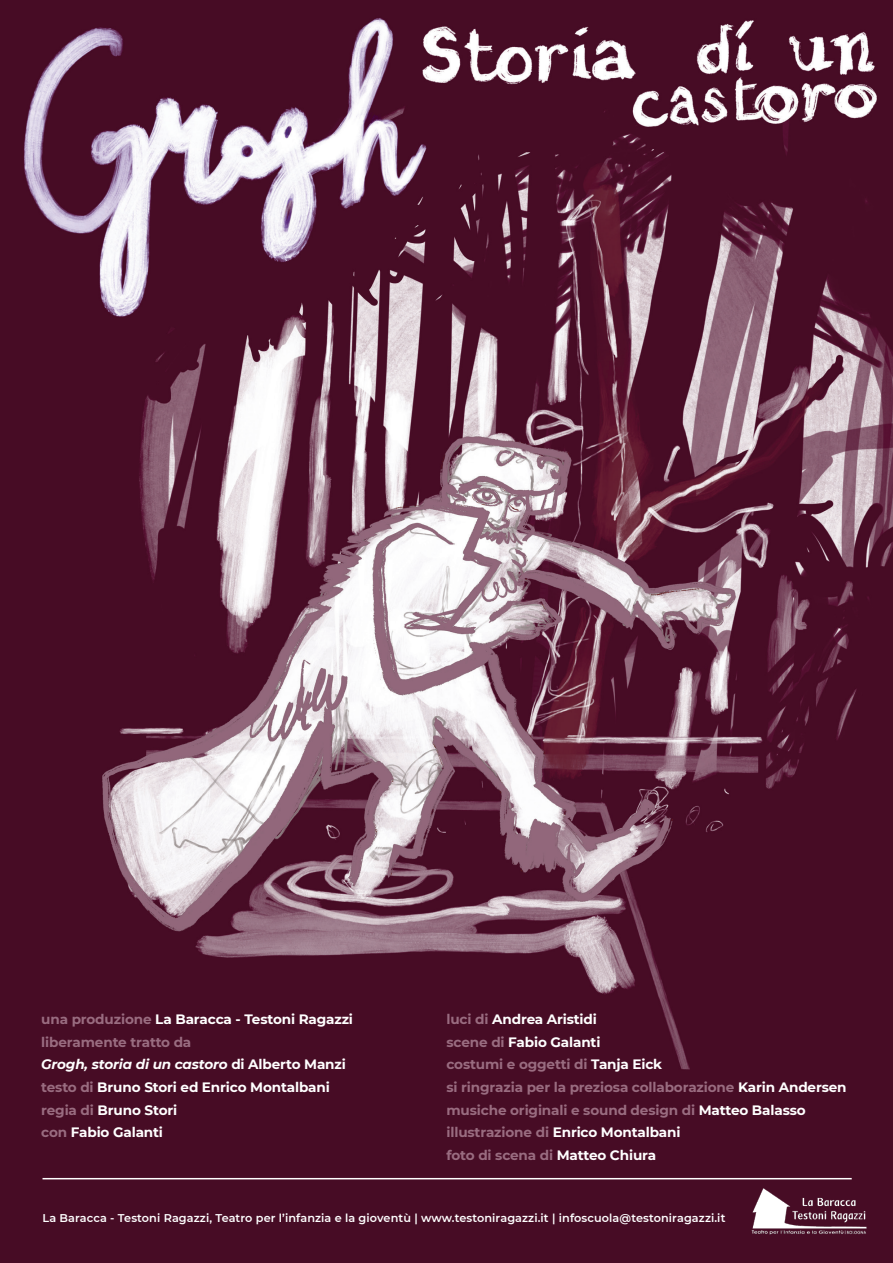
<style>
.page{position:relative;width:893px;height:1263px;background:#fff}
.page>*{position:absolute;margin:0;border:0;box-sizing:border-box;transform-origin:0 0}
.t1{font:700 13.65px/22.6px "Montserrat";letter-spacing:-.01em;color:#996c80}
.t2{font:700 13.65px/22.6px "Montserrat";letter-spacing:-.01em;color:#fff}
.t3{font:600 11.25px "Montserrat";letter-spacing:.01em;color:#fff}
.s1{color:#996c80}
.s2{font-style:italic}
.s3{color:#fff}
</style>
<div class="page">
<img style="left:0;top:0;width:893px;height:1263px">
<img style="left:750px;top:1171px;width:118px;height:84px">
<hr style="left:43px;top:1178px;width:809px;height:1px;background:#fff">
<p class="t2" style="left:41px;top:1007px;width:313px"><span class="s1">una produzione</span> La Baracca - Testoni Ragazzi <span class="s1">liberamente tratto da<br></span><span class="s2">Grogh, storia di un castoro</span> di Alberto Manzi <span class="s1">testo di</span> Bruno Stori ed Enrico Montalbani <span class="s1">regia di</span> Bruno Stori<br><span class="s1">con</span> Fabio Galanti</p>
<p class="t1" style="left:446px;top:1007px;width:402px">luci di <span class="s3">Andrea Aristidi<br></span>scene di <span class="s3">Fabio Galanti<br></span>costumi e oggetti di <span class="s3">Tanja Eick<br></span>si ringrazia per la preziosa collaborazione <span class="s3">Karin Andersen </span>musiche originali e sound design di <span class="s3">Matteo Balasso </span>illustrazione di <span class="s3">Enrico Montalbani<br></span>foto di scena di <span class="s3">Matteo Chiura</span></p>
<p class="t3" style="left:43px;top:1210px;width:684px">La Baracca - Testoni Ragazzi, Teatro per l’infanzia e la gioventù | www.testoniragazzi.it | infoscuola@testoniragazzi.it</p>
</div>
